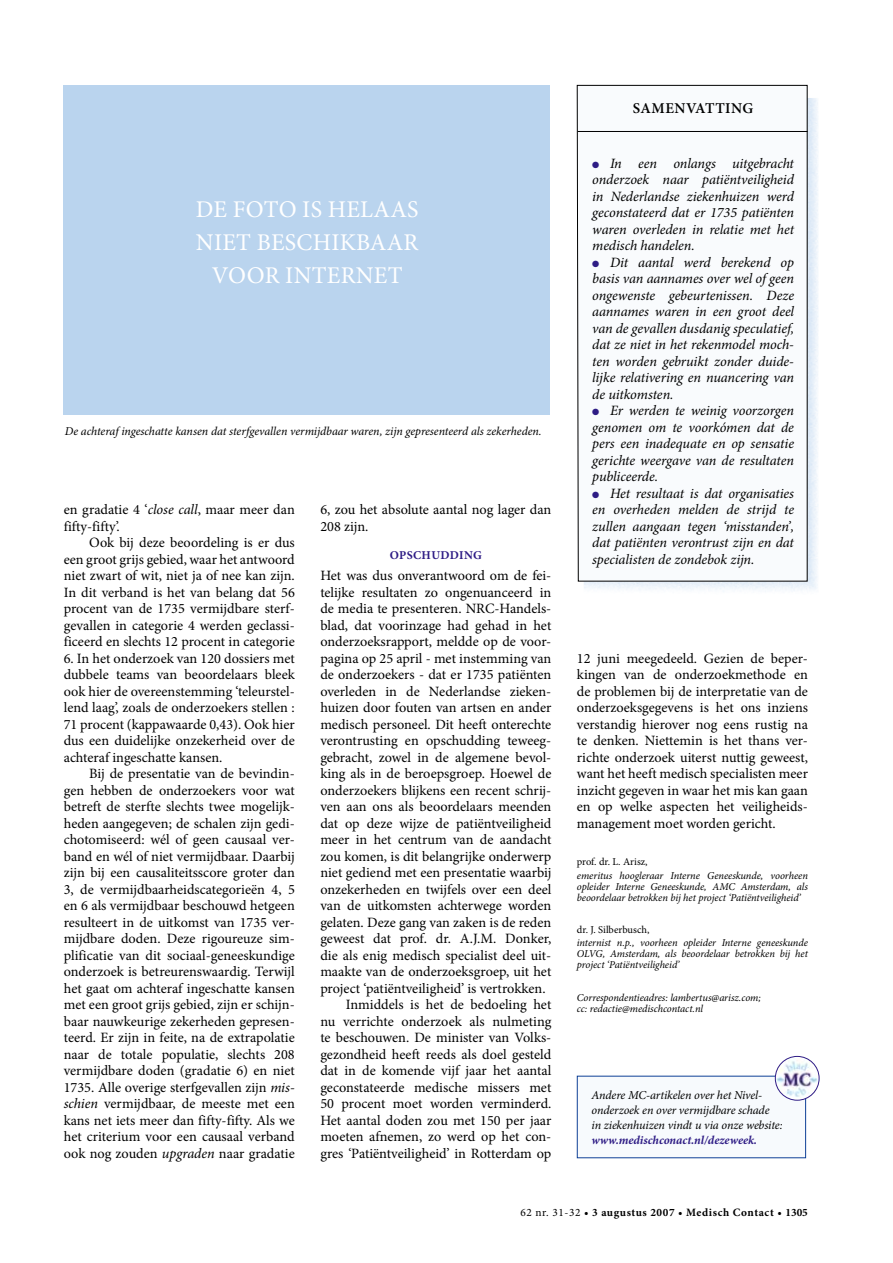
<style>
.page{position:relative;width:893px;height:1263px;background:#fff}
.page>*{position:absolute;margin:0;border:0;box-sizing:border-box;transform-origin:0 0}
.t1{font:24px/33px "Minion Pro";letter-spacing:.01em;color:#fff}
.t2{font:600 15px "Minion Pro";letter-spacing:.03em;color:#000}
.t3{font:14.25px/16.5px "Minion Pro";letter-spacing:-.005em;color:#000;text-align:justify}
.t4{font:italic 14.25px/16.5px "Minion Pro";letter-spacing:-.005em;color:#000;text-align:justify}
.t5{font:italic 12.15px/15px "Minion Pro";letter-spacing:-.01em;color:#000}
.t6{font:italic 700 12.15px "Minion Pro";letter-spacing:-.005em;color:#2e1c85}
.t7{font:italic 12px "Minion Pro";letter-spacing:-.005em;color:#000}
.t8{font:700 12px "Minion Pro";letter-spacing:.03em;color:#2e1c85}
.t9{font:700 11.25px "Minion Pro";letter-spacing:.05em;color:#000}
.t10{font:italic 10.5px/10.9px "Minion Pro";letter-spacing:-.005em;color:#000;text-align:justify}
.t11{font:10.5px "Minion Pro";color:#000}
.s1{font-style:italic}
.s2{color:#2e1c85}
.s3{font-weight:400}
</style>
<div class="page">
<svg style="left:577px;top:85px;width:231px;height:497px"></svg>
<hr style="left:578px;top:131px;width:230px;height:1px;background:#000">
<div style="left:63px;top:85px;width:487px;height:330px;background:#bad4ee"></div>
<div style="left:577px;top:1076px;width:229px;height:82px;background:#f7fafd"></div>
<img style="left:776px;top:1058px;width:42px;height:39px">
<div style="left:775px;top:1056px;width:44px;height:44px;border:1px solid #2e1c85;border-radius:50%"></div>
<h1 class="t1" style="left:196px;top:193px;width:224px">De foto is helaas niet beschikb</h1>
<h1 class="t1" style="left:212px;top:226px;width:206px;text-indent:158px">aar voor internet</h1>
<p class="t7" style="left:65px;top:423px;width:478px">De achteraf ingeschatte kansen dat sterfgevallen vermijdbaar waren, zijn gepresenteerd als zekerheden.</p>
<p class="t3" style="left:64px;top:501px;width:233px">en gradatie 4 ‘<span class="s1">close call</span>, maar meer dan fifty-fifty’.</p>
<p class="t3" style="left:64px;top:534px;width:233px;text-indent:26px">Ook bij deze beoordeling is er dus een groot grijs gebied, waar het antwoord niet zwart of wit, niet ja of nee kan zijn.<br>In dit verband is het van belang dat 56 procent van de 1735 vermijdbare sterf&shy;gevallen in categorie 4 werden geclassi&shy;ficeerd en slechts 12 procent in categorie</p>
<p class="t3" style="left:64px;top:650px;width:233px">6. In het onderzoek van 120 dossiers met dubbele teams van beoordelaars bleek ook hier de overeenstemming ‘teleurstel&shy;lend laag’, zoals de onderzoekers stellen :<br>71 procent (kappawaarde 0,43). Ook hier dus een duidelijke onzekerheid over de achteraf ingeschatte kansen.</p>
<p class="t3" style="left:64px;top:765px;width:233px;text-indent:26px">Bij de presentatie van de bevindin&shy;gen hebben de onderzoekers voor wat betreft de sterfte slechts twee mogelijk&shy;heden aangegeven; de schalen zijn gedi&shy;chotomiseerd: wél of geen causaal ver&shy;band en wél of niet vermijdbaar. Daarbij zijn bij een causaliteitsscore groter dan 3, de vermijdbaarheidscategorieën 4, 5 en 6 als vermijdbaar beschouwd hetgeen resulteert in de uitkomst van 1735 ver&shy;mijdbare doden. Deze rigoureuze sim&shy;plificatie van dit sociaal-geneeskundige onderzoek is betreurenswaardig. Terwijl het gaat om achteraf ingeschatte kansen met een groot grijs gebied, zijn er schijn&shy;baar nauwkeurige zekerheden gepresen&shy;teerd. Er zijn in feite, na de extrapolatie naar de totale populatie, slechts 208 vermijdbare doden (gradatie 6) en niet 1735. Alle overige sterfgevallen zijn <span class="s1">mis&shy;schien</span> vermijdbaar, de meeste met een kans net iets meer dan fifty-fifty. Als we het criterium voor een causaal verband ook nog zouden <span class="s1">upgraden</span> naar gradatie</p>
<p class="t3" style="left:320px;top:501px;width:233px">6, zou het absolute aantal nog lager dan<br>208 zijn.</p>
<p class="t8" style="left:390px;top:547px;width:94px">Opschudding</p>
<p class="t3" style="left:320px;top:567px;width:233px">Het was dus onverantwoord om de fei&shy;telijke resultaten zo ongenuanceerd in de media te presenteren. NRC</p>
<p class="t3" style="left:494px;top:600px;width:58px">-Handels-</p>
<p class="t3" style="left:320px;top:617px;width:233px">blad, dat voorinzage had gehad in het</p>
<p class="t3" style="left:320px;top:633px;width:233px">onderzoeksrapport, meldde op de voor-</p>
<p class="t3" style="left:320px;top:650px;width:233px">pagina op 25 april - met instemming van</p>
<p class="t3" style="left:320px;top:666px;width:233px">de onderzoekers - dat er 1735 patiënten</p>
<p class="t3" style="left:320px;top:683px;width:233px">overleden in de Nederlandse zieken-</p>
<p class="t3" style="left:320px;top:699px;width:233px">huizen door fouten van artsen en ander</p>
<p class="t3" style="left:320px;top:716px;width:233px">medisch personeel. Dit heeft onterechte</p>
<p class="t3" style="left:320px;top:732px;width:233px">verontrusting en opschudding teweeg-</p>
<p class="t3" style="left:320px;top:749px;width:233px">gebracht, zowel in de algemene bevol-</p>
<p class="t3" style="left:320px;top:765px;width:233px">king als in de beroepsgroep. Hoewel de</p>
<p class="t3" style="left:320px;top:782px;width:233px">onderzoekers blijkens een recent schrij-</p>
<p class="t3" style="left:320px;top:798px;width:233px">ven aan ons als beoordelaars meenden</p>
<p class="t3" style="left:320px;top:815px;width:233px">dat op deze wijze de patiëntveiligheid</p>
<p class="t3" style="left:320px;top:831px;width:233px">meer in het centrum van de aandacht</p>
<p class="t3" style="left:320px;top:848px;width:233px">zou komen, is dit belangrijke onderwerp</p>
<p class="t3" style="left:320px;top:864px;width:233px">niet gediend met een presentatie waarbij</p>
<p class="t3" style="left:320px;top:881px;width:233px">onzekerheden en twijfels over een deel</p>
<p class="t3" style="left:320px;top:897px;width:233px">van de uitkomsten achterwege worden</p>
<p class="t3" style="left:320px;top:914px;width:232px">gelaten. Deze gang van zaken is de reden</p>
<p class="t3" style="left:320px;top:930px;width:233px">geweest dat prof. dr. A.J.M. Donker,</p>
<p class="t3" style="left:320px;top:947px;width:233px">die als enig medisch specialist deel uit-</p>
<p class="t3" style="left:320px;top:963px;width:233px">maakte van de onderzoeksgroep, uit het</p>
<p class="t3" style="left:320px;top:980px;width:227px">project ‘patiëntveiligheid’ is vertrokken.</p>
<p class="t3" style="left:346px;top:996px;width:207px">Inmiddels is het de bedoeling het</p>
<p class="t3" style="left:320px;top:1013px;width:233px">nu verrichte onderzoek als nulmeting</p>
<p class="t3" style="left:320px;top:1029px;width:233px">te beschouwen. De minister van Volks-</p>
<p class="t3" style="left:320px;top:1046px;width:233px">gezondheid heeft reeds als doel gesteld</p>
<p class="t3" style="left:320px;top:1062px;width:233px">dat in de komende vijf jaar het aantal</p>
<p class="t3" style="left:320px;top:1079px;width:233px">geconstateerde medische missers met</p>
<p class="t3" style="left:320px;top:1095px;width:233px">50 procent moet worden verminderd.</p>
<p class="t3" style="left:320px;top:1112px;width:233px">Het aantal doden zou met 150 per jaar</p>
<p class="t3" style="left:320px;top:1128px;width:233px">moeten afnemen, zo werd op het con-</p>
<p class="t3" style="left:320px;top:1145px;width:233px">gres ‘Patiëntveiligheid’ in Rotterdam op</p>
<p class="t2" style="left:633px;top:99px;width:122px">SAMENVATTING</p>
<p class="t4" style="left:592px;top:155px;width:203px"><span class="s2">●</span> In een onlangs uitgebracht onderzoek naar patiëntveiligheid in Nederlandse ziekenhuizen werd geconstateerd dat er 1735 patiënten waren overleden in relatie met het medisch handelen.</p>
<p class="t4" style="left:592px;top:254px;width:203px"><span class="s2">●</span> Dit aantal werd berekend op basis van aannames over wel of geen ongewenste gebeurtenissen. Deze aannames waren in een groot deel van de gevallen dusdanig speculatief, dat ze niet in het rekenmodel moch&shy;ten worden gebruikt zonder duide&shy;lijke relativering en nuancering van de uitkomsten.</p>
<p class="t4" style="left:592px;top:402px;width:203px"><span class="s2">●</span> Er werden te weinig voorzorgen genomen om te voorkómen dat de pers een inadequate en op sensatie gerichte weergave van de resultaten publiceerde.</p>
<p class="t4" style="left:592px;top:485px;width:203px"><span class="s2">●</span> Het resultaat is dat organisaties en overheden melden de strijd te zullen aangaan tegen ‘misstanden’, dat patiënten verontrust zijn en dat specialisten de zondebok zijn.</p>
<p class="t3" style="left:577px;top:650px;width:233px">12 juni meegedeeld. Gezien de beper&shy;kingen van de onderzoekmethode en de problemen bij de interpretatie van de onderzoeksgegevens is het ons inziens verstandig hierover nog eens rustig na te denken. Niettemin is het thans ver&shy;richte onderzoek uiterst nuttig geweest, want het heeft medisch specialisten meer inzicht gegeven in waar het mis kan gaan en op welke aspecten het veiligheids&shy;management moet worden gericht.</p>
<p class="t11" style="left:577px;top:855px;width:72px">prof. dr. L. Arisz,</p>
<p class="t10" style="left:577px;top:870px;width:233px">emeritus hoogleraar Interne Geneeskunde, voorheen opleider Interne Geneeskunde, AMC Amsterdam, als beoordelaar betrokken bij het project ‘Patiëntveiligheid’</p>
<p class="t11" style="left:577px;top:922px;width:74px">dr. J. Silberbusch,</p>
<p class="t10" style="left:577px;top:937px;width:233px">internist n.p., voorheen opleider Interne geneeskunde OLVG, Amsterdam, als beoordelaar betrokken bij het project ‘Patiëntveiligheid’</p>
<p class="t10" style="left:577px;top:992px;width:186px">Correspondentieadres: lambertus@arisz.com; cc: redactie@medischcontact.nl</p>
<p class="t5" style="left:592px;top:1088px;width:192px">Andere MC-artikelen over het Nivel&shy;onderzoek en over vermijdbare schade<br>in zieken-huizen vindt u via onze website:</p>
<p class="t6" style="left:592px;top:1132px;width:167px">www.medischconact.nl/dezeweek.</p>
<p class="t9" style="left:520px;top:1204px;width:289px"><span class="s3">62 nr. 31-32</span> • 3 augustus 2007 • Medisch Contact • 1305</p>
</div>
